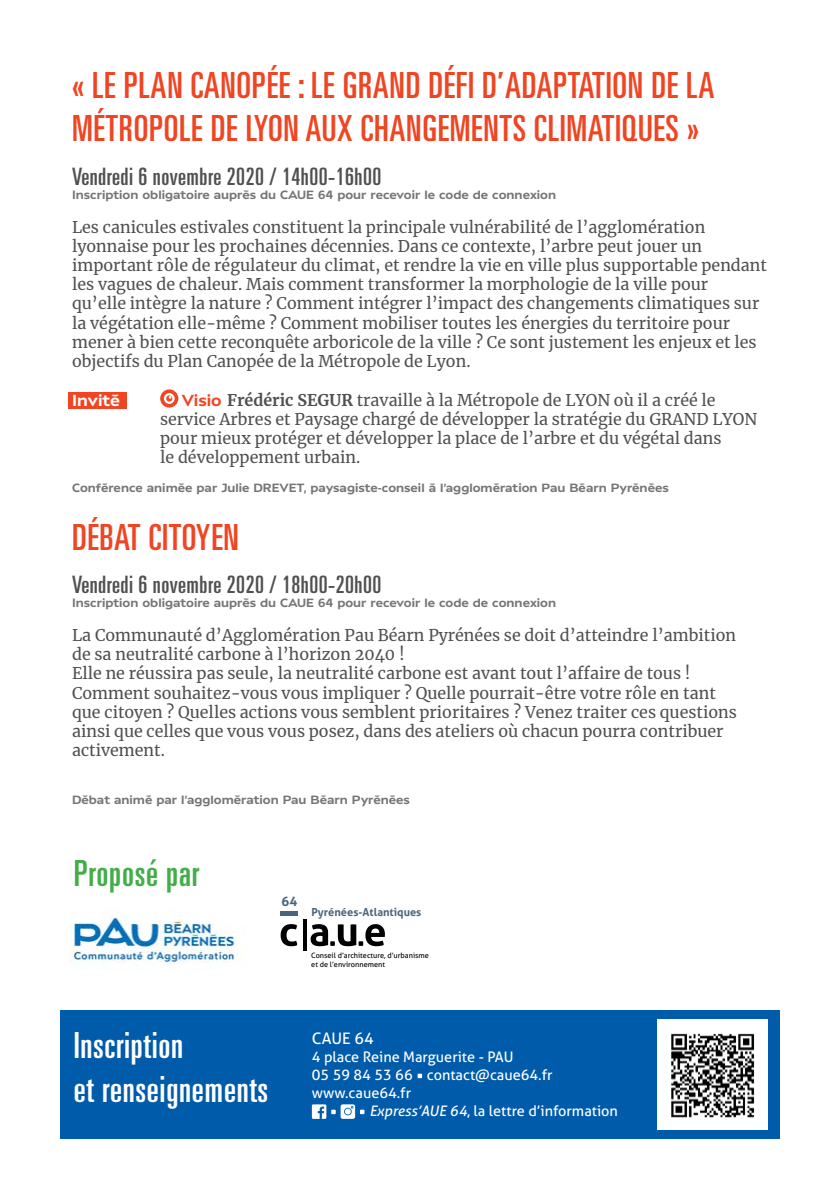
<style>
.page{position:relative;width:840px;height:1191px;background:#fff}
.page>*{position:absolute;margin:0;border:0;box-sizing:border-box;transform-origin:0 0}
.t1{font:ultra-condensed 36px/43.2px "Univers LT Std";letter-spacing:.02em;color:#ef4523}
.t2{font:ultra-condensed 36px/43.2px "Univers LT Std";letter-spacing:.02em;color:#fff}
.t3{font:ultra-condensed 36px "Univers LT Std";letter-spacing:.02em;color:#42ad49}
.t4{font:ultra-condensed 24px "Univers LT Std";letter-spacing:.02em;color:#505051}
.t5{font:16px/19.2px "Merriweather";color:#505051}
.t6{font:16px "Pau Display";color:#fff}
.t7{font:15.8px "Aller";color:#fff}
.t8{font:14.6px/18px "Aller";color:#fff}
.t9{font:700 13px "Aller";color:#4a647d}
.t10{font:12px "Pau Display";color:#777475}
.t11{font:700 11px "Aller";color:#4a647d}
.t12{font:7.4px/8.8px "Aller";color:#000}
.s1{font-family:"Pau Display";color:#ef4523}
.s2{font-weight:700}
.s3{font-style:italic}
</style>
<div class="page">
<div style="left:60px;top:1010px;width:719px;height:129px;background:#005baa"></div>
<div style="left:68px;top:392px;width:58px;height:16px;background:#ef4523"></div>
<img style="left:657px;top:1020px;width:110px;height:109px">
<svg style="left:417px;top:1073px;width:5px;height:5px"></svg>
<div style="left:312px;top:1104px;width:14px;height:14px;background:#fff"></div>
<svg style="left:317px;top:1106px;width:7px;height:12px"></svg>
<svg style="left:331px;top:1104px;width:33px;height:14px"></svg>
<hr style="left:303px;top:919px;width:4px;height:32px;background:#000">
<svg style="left:280px;top:924px;width:17px;height:22px"></svg>
<svg style="left:310px;top:924px;width:75px;height:22px"></svg>
<div style="left:280px;top:911px;width:18px;height:5px;background:#4a647d"></div>
<img style="left:69px;top:908px;width:173px;height:63px">
<svg style="left:160px;top:389px;width:18px;height:18px"></svg>
<svg style="left:164px;top:393px;width:10px;height:11px"></svg>
<svg style="left:166px;top:395px;width:6px;height:6px"></svg>
<h1 class="t1" style="left:72px;top:64px;width:643px">« LE PLAN CANOPÉE : LE GRAND DÉFI D’ADAPTATION DE LA<br>MÉTROPOLE DE LYON AUX CHANGEMENTS CLIMATIQUES »</h1>
<h2 class="t4" style="left:72px;top:162px;width:311px">Vendredi 6 novembre 2020 / 14h00-16h00</h2>
<p class="t10" style="left:72px;top:188px;width:485px">Inscription obligatoire auprès du CAUE 64 pour recevoir le code de connexion</p>
<p class="t5" style="left:72px;top:217px;width:696px">Les canicules estivales constituent la principale vulnérabilité de l’agglomération lyonnaise pour les prochaines décennies. Dans ce contexte, l’arbre peut jouer un important rôle de régulateur du climat, et rendre la vie en ville plus supportable pendant les vagues de chaleur. Mais comment transformer la morphologie de la ville pour<br>qu’elle intègre la nature ? Comment intégrer l’impact des changements climatiques sur la végétation elle-même ? Comment mobiliser toutes les énergies du territoire pour mener à bien cette reconquête arboricole de la ville ? Ce sont justement les enjeux et les objectifs du Plan Canopée de la Métropole de Lyon.</p>
<p class="t6" style="left:72px;top:391px;width:49px">Invité</p>
<p class="t5" style="left:160px;top:390px;width:598px;text-indent:22px"><span class="s1">Visio</span> <span class="s2">Frédéric SEGUR</span> travaille à la Métropole de LYON où il a créé le service Arbres et Paysage chargé de développer la stratégie du GRAND LYON pour mieux protéger et développer la place de l’arbre et du végétal dans<br>le développement urbain.</p>
<p class="t10" style="left:72px;top:481px;width:598px">Conférence animée par Julie DREVET, paysagiste-conseil à l’agglomération Pau Béarn Pyrénées</p>
<h1 class="t1" style="left:72px;top:515px;width:168px">DÉBAT CITOYEN</h1>
<h2 class="t4" style="left:72px;top:570px;width:311px">Vendredi 6 novembre 2020 / 18h00-20h00</h2>
<p class="t10" style="left:72px;top:596px;width:485px">Inscription obligatoire auprès du CAUE 64 pour recevoir le code de connexion</p>
<p class="t5" style="left:72px;top:625px;width:666px">La Communauté d’Agglomération Pau Béarn Pyrénées se doit d’atteindre l’ambition de sa neutralité carbone à l’horizon 2040 !<br>Elle ne réussira pas seule, la neutralité carbone est avant tout l’affaire de tous !<br>Comment souhaitez-vous vous impliquer ? Quelle pourrait-être votre rôle en tant que citoyen ? Quelles actions vous semblent prioritaires ? Venez traiter ces questions ainsi que celles que vous vous posez, dans des ateliers où chacun pourra contribuer activement.</p>
<p class="t10" style="left:72px;top:793px;width:339px">Débat animé par l’agglomération Pau Béarn Pyrénées</p>
<h1 class="t3" style="left:74px;top:852px;width:127px">Proposé par</h1>
<p class="t9" style="left:281px;top:893px;width:17px">64</p>
<p class="t11" style="left:311px;top:905px;width:111px">Pyrénées-Atlantiques</p>
<p class="t12" style="left:311px;top:951px;width:119px">Conseil d’architecture, d’urbanisme et de l’environnement</p>
<h1 class="t2" style="left:74px;top:1023px;width:196px">Inscription<br>et renseignements</h1>
<p class="t7" style="left:312px;top:1028px;width:63px">CAUE 64</p>
<p class="t8" style="left:312px;top:1047px;width:242px">4 place Reine Marguerite - PAU<br>05 59 84 53 66 contact@caue64.fr www.caue64.fr</p>
<p class="t8" style="left:369px;top:1101px;width:250px"><span class="s3">Express’AUE 64</span>, la lettre d’information</p>
</div>
